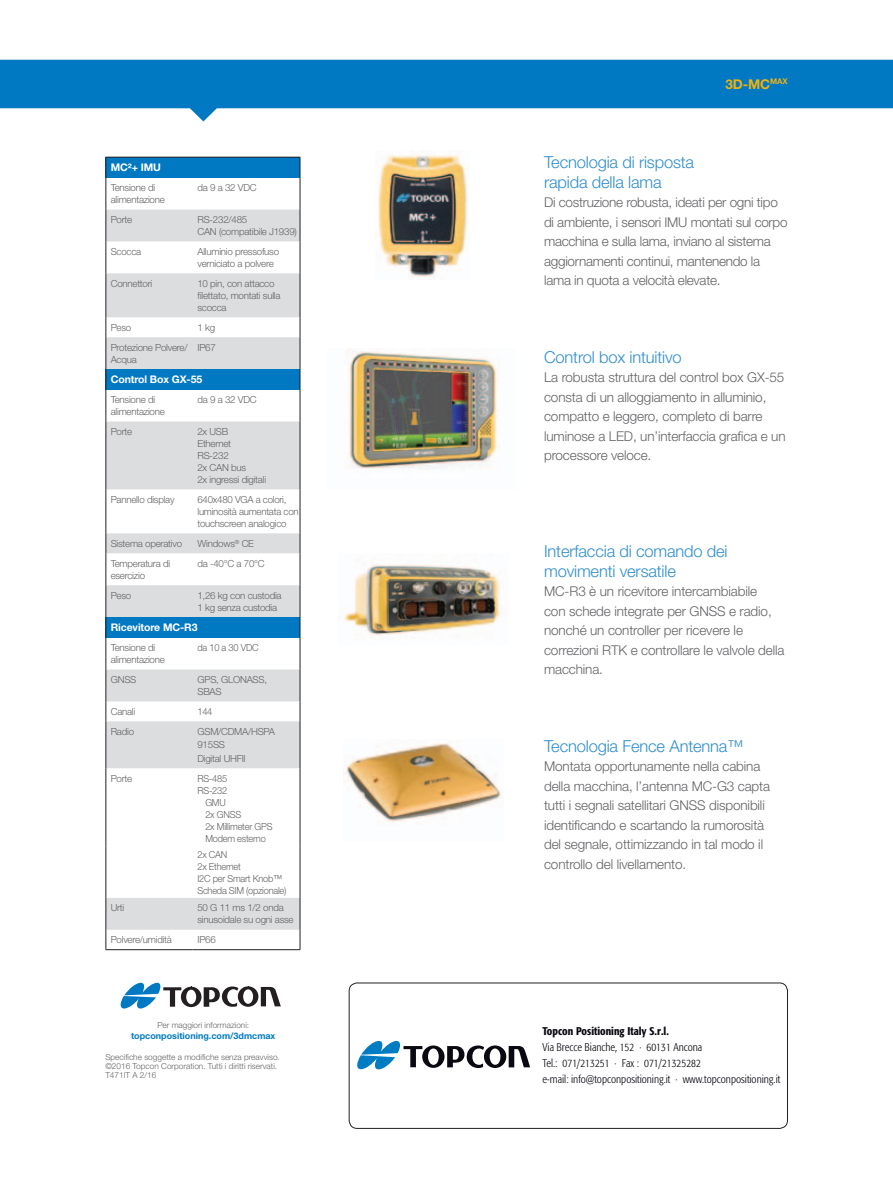
<style>
.page{position:relative;width:893px;height:1188px;background:#fff}
.page>*{position:absolute;margin:0;border:0;box-sizing:border-box;transform-origin:0 0}
.t1{font:300 16.5px/19.5px "Helvetica Neue LT Std";letter-spacing:-.01em;color:#308ecd}
.t2{font:300 13.5px/19.5px "Helvetica Neue LT Std";letter-spacing:-.01em;color:#636366}
.t3{font:700 13.5px "Helvetica Neue LT Std";color:#efb211}
.t4{font:300 condensed 11.1px/15.9px "Formata Pro";color:#0a0911}
.t5{font:500 condensed 11.1px "Formata Pro";color:#0a0911}
.t6{font:700 10.5px "Helvetica Neue LT Std";letter-spacing:-.01em;color:#fff}
.t7{font:300 9.75px/12px "Helvetica Neue LT Std";letter-spacing:-.025em;color:#636366}
.t8{font:300 9.75px/12px "Helvetica Neue LT Std";letter-spacing:-.025em;color:#636366;scale:.95 1}
.t9{font:700 9px "Helvetica Neue LT Std";color:#0079c2}
.t10{font:300 8.25px/9px "Helvetica Neue LT Std";color:#636366}
</style>
<div class="page">
<svg style="left:0;top:60px;width:893px;height:62px;fill:#0079c2"></svg>
<div style="left:349px;top:983px;width:439px;height:146px;border:1px solid #231f20;border-radius:8px"></div>
<svg style="left:120px;top:983px;width:161px;height:26px"></svg>
<img style="left:378px;top:155px;width:90px;height:123px">
<img style="left:347px;top:348px;width:151px;height:121px">
<img style="left:343px;top:743px;width:159px;height:79px">
<img style="left:344px;top:563px;width:157px;height:74px">
<div style="left:106px;top:157px;width:194px;height:21px;background:#0079c2"></div>
<svg style="left:107px;top:210px;width:193px;height:720px"></svg>
<div style="left:106px;top:369px;width:194px;height:21px;background:#0079c2"></div>
<div style="left:106px;top:617px;width:194px;height:21px;background:#0079c2"></div>
<hr style="left:106px;top:157px;width:87px;height:1px;background:#231f20">
<svg style="left:106px;top:157px;width:1px;height:21px"></svg>
<hr style="left:193px;top:157px;width:107px;height:1px;background:#231f20">
<svg style="left:300px;top:157px;width:1px;height:21px"></svg>
<hr style="left:106px;top:178px;width:1px;height:32px;background:#231f20">
<hr style="left:300px;top:178px;width:1px;height:32px;background:#231f20">
<hr style="left:106px;top:210px;width:1px;height:31px;background:#231f20">
<hr style="left:300px;top:210px;width:1px;height:31px;background:#231f20">
<hr style="left:106px;top:241px;width:1px;height:32px;background:#231f20">
<hr style="left:300px;top:241px;width:1px;height:32px;background:#231f20">
<hr style="left:106px;top:273px;width:1px;height:44px;background:#231f20">
<hr style="left:300px;top:273px;width:1px;height:44px;background:#231f20">
<svg style="left:106px;top:317px;width:1px;height:20px"></svg>
<svg style="left:300px;top:317px;width:1px;height:20px"></svg>
<hr style="left:106px;top:337px;width:1px;height:32px;background:#231f20">
<hr style="left:300px;top:337px;width:1px;height:32px;background:#231f20">
<svg style="left:106px;top:369px;width:1px;height:21px"></svg>
<svg style="left:300px;top:369px;width:1px;height:21px"></svg>
<hr style="left:106px;top:390px;width:1px;height:32px;background:#231f20">
<hr style="left:300px;top:390px;width:1px;height:32px;background:#231f20">
<hr style="left:106px;top:422px;width:1px;height:67px;background:#231f20">
<hr style="left:300px;top:422px;width:1px;height:67px;background:#231f20">
<hr style="left:106px;top:489px;width:1px;height:44px;background:#231f20">
<hr style="left:300px;top:489px;width:1px;height:44px;background:#231f20">
<svg style="left:106px;top:533px;width:1px;height:20px"></svg>
<svg style="left:300px;top:533px;width:1px;height:20px"></svg>
<hr style="left:106px;top:553px;width:1px;height:32px;background:#231f20">
<hr style="left:300px;top:553px;width:1px;height:32px;background:#231f20">
<hr style="left:106px;top:585px;width:1px;height:32px;background:#231f20">
<hr style="left:300px;top:585px;width:1px;height:32px;background:#231f20">
<svg style="left:106px;top:617px;width:1px;height:21px"></svg>
<svg style="left:300px;top:617px;width:1px;height:21px"></svg>
<hr style="left:106px;top:638px;width:1px;height:32px;background:#231f20">
<hr style="left:300px;top:638px;width:1px;height:32px;background:#231f20">
<hr style="left:106px;top:670px;width:1px;height:31px;background:#231f20">
<hr style="left:300px;top:670px;width:1px;height:31px;background:#231f20">
<svg style="left:106px;top:701px;width:1px;height:20px"></svg>
<svg style="left:300px;top:701px;width:1px;height:20px"></svg>
<hr style="left:106px;top:721px;width:1px;height:47px;background:#231f20">
<hr style="left:300px;top:721px;width:1px;height:47px;background:#231f20">
<svg style="left:106px;top:768px;width:1px;height:27px"></svg>
<hr style="left:106px;top:795px;width:1px;height:51px;background:#231f20">
<hr style="left:106px;top:846px;width:1px;height:52px;background:#231f20">
<svg style="left:300px;top:768px;width:1px;height:27px"></svg>
<hr style="left:300px;top:795px;width:1px;height:51px;background:#231f20">
<hr style="left:300px;top:846px;width:1px;height:52px;background:#231f20">
<hr style="left:106px;top:898px;width:1px;height:32px;background:#231f20">
<hr style="left:300px;top:898px;width:1px;height:32px;background:#231f20">
<svg style="left:106px;top:930px;width:1px;height:19px"></svg>
<svg style="left:300px;top:930px;width:1px;height:20px"></svg>
<hr style="left:106px;top:949px;width:87px;height:1px;background:#231f20">
<hr style="left:193px;top:949px;width:107px;height:1px;background:#231f20">
<svg style="left:357px;top:1041px;width:173px;height:28px"></svg>
<p class="t6" style="left:111px;top:161px;width:52px">MC²+ IMU</p>
<p class="t7" style="left:111px;top:181px;width:56px">Tensione di alimentazione</p>
<p class="t7" style="left:197px;top:181px;width:61px">da 9 a 32 VDC</p>
<p class="t7" style="left:111px;top:213px;width:23px">Porte</p>
<p class="t7" style="left:197px;top:213px;width:101px">RS-232/485<br>CAN (compatibile J1939)</p>
<p class="t7" style="left:111px;top:245px;width:32px">Scocca</p>
<p class="t7" style="left:197px;top:245px;width:83px">Alluminio pressofuso verniciato a polvere</p>
<p class="t7" style="left:111px;top:277px;width:43px">Connettori</p>
<p class="t7" style="left:197px;top:277px;width:85px">10 pin, con attacco filettato, montati sulla scocca</p>
<p class="t7" style="left:111px;top:321px;width:22px">Peso</p>
<p class="t7" style="left:197px;top:321px;width:19px">1 kg</p>
<p class="t7" style="left:111px;top:341px;width:78px">Protezione Polvere/<br>Acqua</p>
<p class="t7" style="left:197px;top:341px;width:20px">IP67</p>
<p class="t6" style="left:111px;top:373px;width:93px">Control Box GX-55</p>
<p class="t7" style="left:111px;top:393px;width:56px">Tensione di alimentazione</p>
<p class="t7" style="left:197px;top:393px;width:61px">da 9 a 32 VDC</p>
<p class="t7" style="left:111px;top:425px;width:23px">Porte</p>
<p class="t7" style="left:197px;top:425px;width:70px">2x USB<br>Ethernet<br>RS-232<br>2x CAN bus<br>2x ingressi digitali</p>
<p class="t7" style="left:111px;top:493px;width:65px">Pannello display</p>
<p class="t7" style="left:197px;top:493px;width:103px">640x480 VGA a colori, luminosità aumentata con touchscreen analogico</p>
<p class="t7" style="left:111px;top:537px;width:73px">Sistema operativo</p>
<p class="t7" style="left:197px;top:537px;width:58px">Windows<sup>®</sup> CE</p>
<p class="t7" style="left:111px;top:557px;width:61px">Temperatura di esercizio</p>
<p class="t7" style="left:197px;top:557px;width:69px">da -40°C a 70°C</p>
<p class="t7" style="left:111px;top:589px;width:22px">Peso</p>
<p class="t7" style="left:197px;top:589px;width:86px">1,26 kg con custodia<br>1 kg senza custodia</p>
<p class="t6" style="left:111px;top:621px;width:88px">Ricevitore MC-R3</p>
<p class="t7" style="left:111px;top:641px;width:56px">Tensione di alimentazione</p>
<p class="t8" style="left:197px;top:641px;width:66px">da 10 a 30 VDC</p>
<p class="t7" style="left:111px;top:673px;width:27px">GNSS</p>
<p class="t7" style="left:197px;top:673px;width:71px">GPS, GLONASS,<br>SBAS</p>
<p class="t7" style="left:111px;top:705px;width:26px">Canali</p>
<p class="t8" style="left:197px;top:705px;width:17px">144</p>
<p class="t7" style="left:111px;top:725px;width:25px">Radio</p>
<p class="t7" style="left:197px;top:724px;width:79px;line-height:13.5px">GSM/CDMA/HSPA<br>915SS<br>Digital UHFII</p>
<p class="t7" style="left:111px;top:772px;width:23px">Porte</p>
<p class="t8" style="left:197px;top:772px;width:33px">RS-485</p>
<p class="t8" style="left:197px;top:784px;width:33px">RS-232</p>
<p class="t8" style="left:205px;top:796px;width:23px">GMU</p>
<p class="t8" style="left:205px;top:808px;width:39px">2x GNSS</p>
<p class="t8" style="left:205px;top:820px;width:72px">2x Millimeter GPS</p>
<p class="t8" style="left:205px;top:832px;width:65px">Modem esterno</p>
<p class="t8" style="left:197px;top:848px;width:95px">2x CAN<br>2x Ethernet<br>I2C per Smart Knob™<br>Scheda SIM (opzionale)</p>
<p class="t7" style="left:111px;top:902px;width:15px">Urti</p>
<p class="t7" style="left:197px;top:902px;width:98px">50 G 11 ms 1/2 onda sinusoidale su ogni asse</p>
<p class="t7" style="left:111px;top:934px;width:63px">Polvere/umidità</p>
<p class="t7" style="left:197px;top:934px;width:20px">IP66</p>
<p class="t10" style="left:157px;top:1021px;width:93px">Per maggiori informazioni:</p>
<p class="t9" style="left:131px;top:1030px;width:146px">topconpositioning.com/3dmcmax</p>
<p class="t10" style="left:105px;top:1053px;width:176px">Specifiche soggette a modifiche senza preavviso. ©2016 Topcon Corporation. Tutti i diritti riservati.<br>T471IT A 2/16</p>
<p class="t3" style="left:725px;top:75px;width:64px">3D-MC<sup>MAX</sup></p>
<p class="t1" style="left:544px;top:152px;width:151px">Tecnologia di risposta rapida della lama</p>
<p class="t2" style="left:544px;top:193px;width:245px">Di costruzione robusta, ideati per ogni tipo di ambiente, i sensori IMU montati sul corpo macchina e sulla lama, inviano al sistema aggiornamenti continui, mantenendo la lama in quota a velocità elevate.</p>
<p class="t1" style="left:544px;top:347px;width:139px">Control box intuitivo</p>
<p class="t2" style="left:544px;top:367px;width:243px">La robusta struttura del control box GX-55 consta di un alloggiamento in alluminio, compatto e leggero, completo di barre luminose a LED, un’interfaccia grafica e un processore veloce.</p>
<p class="t1" style="left:544px;top:541px;width:185px">Interfaccia di comando dei movimenti versatile</p>
<p class="t2" style="left:544px;top:581px;width:242px">MC-R3 è un ricevitore intercambiabile<br>con schede integrate per GNSS e radio, nonché un controller per ricevere le correzioni RTK e controllare le valvole della macchina.</p>
<p class="t1" style="left:544px;top:736px;width:201px">Tecnologia Fence Antenna™</p>
<p class="t2" style="left:544px;top:756px;width:227px">Montata opportunamente nella cabina della macchina, l’antenna MC-G3 capta tutti i segnali satellitari GNSS disponibili identificando e scartando la rumorosità del segnale, ottimizzando in tal modo il controllo del livellamento.</p>
<p class="t5" style="left:542px;top:1024px;width:128px">Topcon Positioning Italy S.r.l.</p>
<p class="t4" style="left:542px;top:1039px;width:239px">Via Brecce Bianche, 152 · 60131 Ancona<br>Tel.: 071/213251 · Fax : 071/21325282<br>e-mail: info@topconpositioning.it · www.topconpositioning.it</p>
</div>
